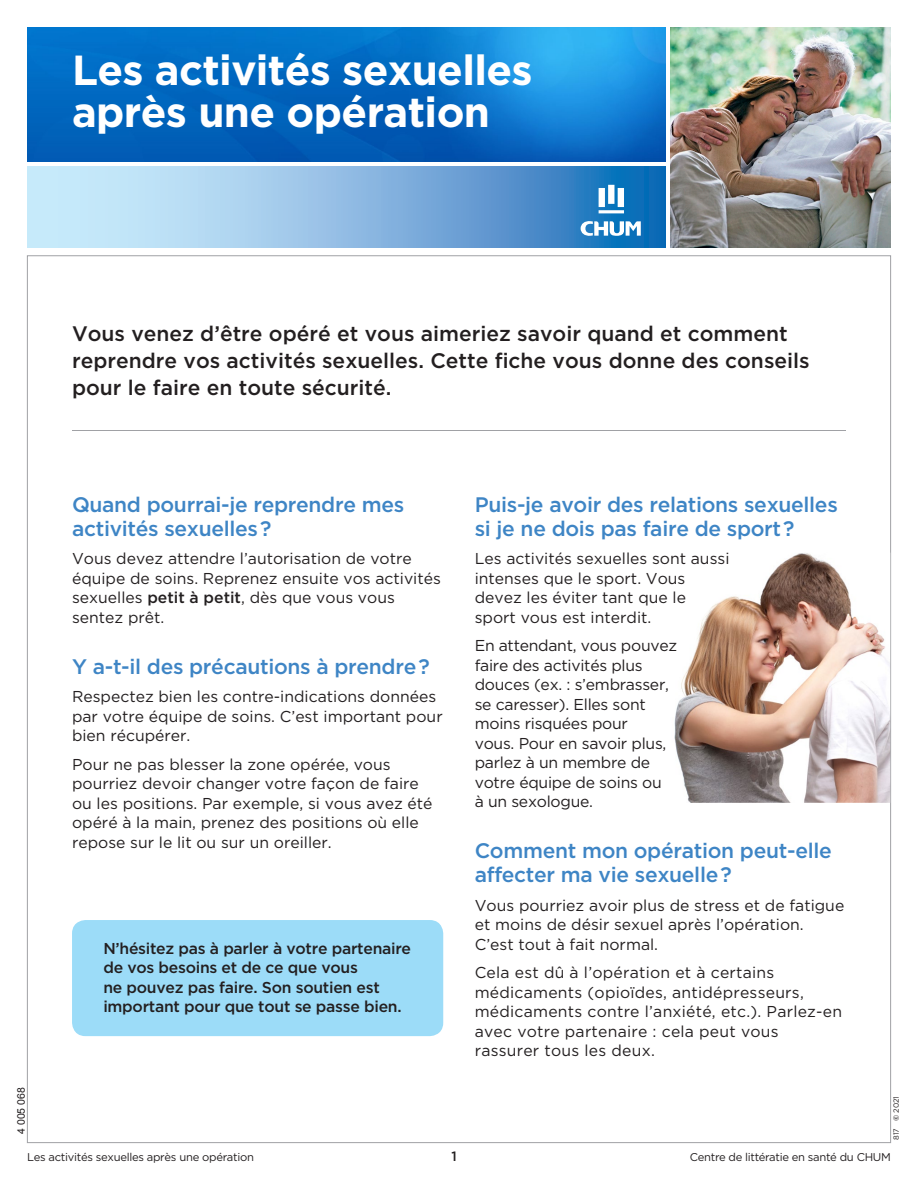
<style>
.page{position:relative;width:918px;height:1188px;background:#fff}
.page>*{position:absolute;margin:0;border:0;box-sizing:border-box;transform-origin:0 0}
.t1{font:700 42px/42px "Gotham";letter-spacing:-.015em;color:#fff}
.t2{font:500 21px/24px "Gotham";letter-spacing:-.015em;color:#3e85c5}
.t3{font:500 21px/27px "Gotham";color:#231f20}
.t4{font:15.75px/19.5px "Gotham";color:#231f20}
.t5{font:500 15.75px/19.5px "Gotham";letter-spacing:-.015em;color:#231f20}
.t6{font:500 13.5px "Gotham";color:#231f20}
.t7{font:11.25px "Gotham";letter-spacing:-.025em;color:#231f20}
.t8{font:10.5px "Arial";color:#231f20}
.t9{font:7.5px "Gotham";color:#231f20}
.s1{font-weight:500}
.s2{font-weight:700}
</style>
<div class="page">
<hr style="left:72px;top:430px;width:774px;height:1px;background:#a0a1a5">
<img style="left:27px;top:27px;width:639px;height:135px">
<img style="left:670px;top:27px;width:221px;height:221px">
<svg style="left:27px;top:166px;width:639px;height:82px"></svg>
<svg style="left:599px;top:185px;width:25px;height:28px"></svg>
<svg style="left:581px;top:221px;width:60px;height:15px"></svg>
<div style="left:72px;top:920px;width:371px;height:116px;background:#9cdcf8;border-radius:14px"></div>
<img style="left:674px;top:553px;width:216px;height:250px">
<h1 class="t1" style="left:72px;top:48px;width:462px">Les activités sexuelles après une opération</h1>
<h2 class="t3" style="left:72px;top:320px;width:739px">Vous venez d’être opéré et vous aimeriez savoir quand et comment reprendre vos activités sexuelles. Cette fiche vous donne des conseils pour le faire en toute sécurité.</h2>
<p class="t8" style="left:14px;top:1134px;width:48px;rotate:-90deg">4 005 068</p>
<h2 class="t2" style="left:72px;top:492px;width:334px">Quand pourrai-je reprendre mes activités sexuelles?</h2>
<p class="t4" style="left:72px;top:549px;width:370px">Vous devez attendre l’autorisation de votre équipe de soins. Reprenez ensuite vos activités sexuelles <span class="s1">petit à petit</span>, dès que vous vous sentez prêt.</p>
<h2 class="t2" style="left:72px;top:654px;width:359px">Y a-t-il des précautions à prendre?</h2>
<p class="t4" style="left:72px;top:687px;width:372px">Respectez bien les contre-indications données par votre équipe de soins. C’est important pour bien récupérer.</p>
<p class="t4" style="left:72px;top:754px;width:362px">Pour ne pas blesser la zone opérée, vous pourriez devoir changer votre façon de faire ou les positions. Par exemple, si vous avez été opéré à la main, prenez des positions où elle repose sur le lit ou sur un oreiller.</p>
<p class="t5" style="left:103px;top:938px;width:309px">N’hésitez pas à parler à votre partenaire de vos besoins et de ce que vous<br>ne pouvez pas faire. Son soutien est important pour que tout se passe bien.</p>
<h2 class="t2" style="left:475px;top:492px;width:365px">Puis-je avoir des relations sexuelles si je ne dois pas faire de sport?</h2>
<p class="t4" style="left:475px;top:549px;width:256px">Les activités sexuelles sont aussi intenses que le sport. Vous devez les éviter tant que le sport vous est interdit.</p>
<p class="t4" style="left:475px;top:636px;width:204px">En attendant, vous pouvez faire des activités plus douces (ex. : s’embrasser, se caresser). Elles sont moins risquées pour<br>vous. Pour en savoir plus, parlez à un membre de votre équipe de soins ou<br>à un sexologue.</p>
<h2 class="t2" style="left:475px;top:839px;width:359px">Comment mon opération peut-elle affecter ma vie sexuelle?</h2>
<p class="t4" style="left:475px;top:895px;width:371px">Vous pourriez avoir plus de stress et de fatigue et moins de désir sexuel après l’opération.<br>C’est tout à fait normal.</p>
<p class="t4" style="left:475px;top:963px;width:369px">Cela est dû à l’opération et à certains médicaments (opioïdes, antidépresseurs, médicaments contre l’anxiété, etc.). Parlez-en avec votre partenaire : cela peut vous rassurer tous les deux.</p>
<p class="t9" style="left:892px;top:1140px;width:46px;rotate:-90deg">817 <span class="s2">©</span> 2021</p>
<p class="t7" style="left:27px;top:1150px;width:229px">Les activités sexuelles après une opération</p>
<p class="t6" style="left:451px;top:1148px;width:7px">1</p>
<p class="t7" style="left:690px;top:1150px;width:203px">Centre de littératie en santé du CHUM</p>
</div>
